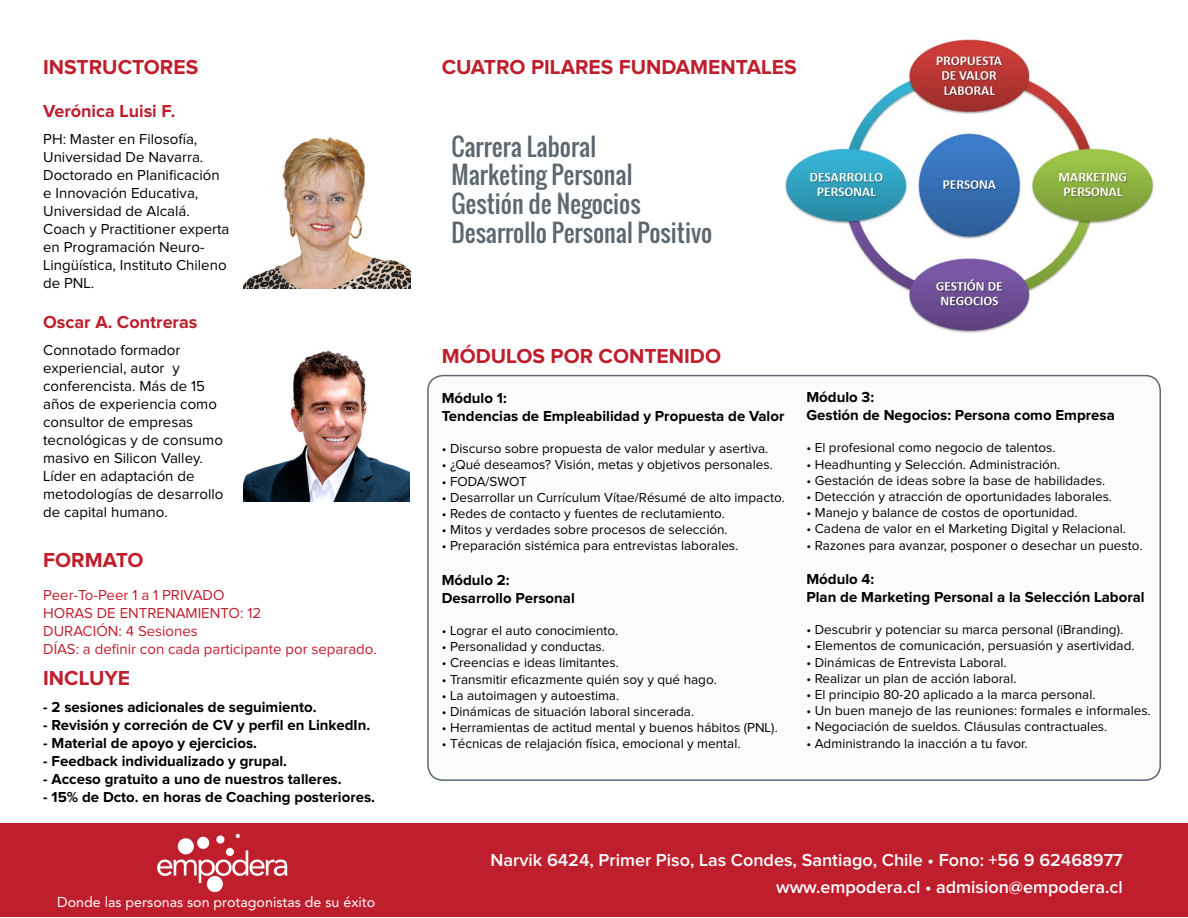
<style>
.page{position:relative;width:1188px;height:918px;background:#fff}
.page>*{position:absolute;margin:0;border:0;box-sizing:border-box;transform-origin:0 0}
.t1{font:24px/28.8px "Oswald";color:#5c6770}
.t2{font:700 21px "Proxima Nova";color:#bf1e2d}
.t3{font:600 18px/27px "Proxima Nova";color:#fff;text-align:right}
.t4{font:700 18px "Proxima Nova";color:#bf1e2d}
.t5{font:15px/18px "Proxima Nova";color:#000}
.t6{font:700 15px/18px "Proxima Nova";color:#000}
.t7{font:15px/18px "Proxima Nova";color:#bf1e2d}
.t8{font:14.25px "Avenir LT Std";color:#fff}
.t9{font:13.5px "Proxima Nova";color:#000}
</style>
<div class="page">
<img style="left:785px;top:39px;width:369px;height:294px">
<div style="left:428px;top:376px;width:732px;height:404px;background:#fbfbfb;border-radius:15px"></div>
<div style="left:427px;top:375px;width:734px;height:406px;border:2px solid #5d6770;border-radius:15px"></div>
<div style="left:1px;top:824px;width:1187px;height:93px;background:#bf1e2d"></div>
<img style="left:157px;top:833px;width:131px;height:60px">
<img style="left:243px;top:137px;width:167px;height:152px">
<img style="left:243px;top:350px;width:166px;height:151px">
<h2 class="t2" style="left:43px;top:57px;width:157px">INSTRUCTORES</h2>
<h3 class="t4" style="left:43px;top:103px;width:134px">Verónica Luisi F.</h3>
<p class="t5" style="left:43px;top:131px;width:188px">PH: Master en Filosofía,<br>Universidad De Navarra.<br>Doctorado en Planificación e Innovación Educativa,<br>Universidad de Alcalá.<br>Coach y Practitioner experta en Programación Neuro-<br>Lingüística, Instituto Chileno de PNL.</p>
<h3 class="t4" style="left:43px;top:313px;width:156px">Oscar A. Contreras</h3>
<p class="t5" style="left:43px;top:341px;width:182px">Connotado formador experiencial, autor y conferencista. Más de 15 años de experiencia como consultor de empresas tecnológicas y de consumo masivo en Silicon Valley.<br>Líder en adaptación de metodologías de desarrollo de capital humano.</p>
<h2 class="t2" style="left:43px;top:550px;width:102px">FORMATO</h2>
<p class="t7" style="left:43px;top:587px;width:335px">Peer-To-Peer 1 a 1 PRIVADO<br>HORAS DE ENTRENAMIENTO: 12<br>DURACIÓN: 4 Sesiones<br>DÍAS: a definir con cada participante por separado.</p>
<h2 class="t2" style="left:43px;top:669px;width:89px">INCLUYE</h2>
<p class="t6" style="left:43px;top:699px;width:275px">- 2 sesiones adicionales de seguimiento.</p>
<p class="t6" style="left:43px;top:717px;width:329px">- Revisión y correción de CV y perfil en LinkedIn.</p>
<p class="t6" style="left:43px;top:735px;width:215px">- Material de apoyo y ejercicios.</p>
<p class="t6" style="left:43px;top:753px;width:245px">- Feedback individualizado y grupal.</p>
<p class="t6" style="left:43px;top:771px;width:300px">- Acceso gratuito a uno de nuestros talleres.</p>
<p class="t6" style="left:43px;top:789px;width:333px">- 15% de Dcto. en horas de Coaching posteriores.</p>
<p class="t8" style="left:57px;top:894px;width:320px">Donde las personas son protagonistas de su éxito</p>
<h2 class="t2" style="left:442px;top:57px;width:357px">CUATRO PILARES FUNDAMENTALES</h2>
<h1 class="t1" style="left:451px;top:132px;width:262px">Carrera Laboral<br>Marketing Personal<br>Gestión de Negocios<br>Desarrollo Personal Positivo</h1>
<h2 class="t2" style="left:442px;top:347px;width:281px">MÓDULOS POR CONTENIDO</h2>
<p class="t6" style="left:442px;top:389px;width:344px">Módulo 1:<br>Tendencias de Empleabilidad y Propuesta de Valor</p>
<p class="t9" style="left:442px;top:443px;width:328px">• Discurso sobre propuesta de valor medular y asertiva.</p>
<p class="t9" style="left:442px;top:459px;width:333px">• ¿Qué deseamos? Visión, metas y objetivos personales.</p>
<p class="t9" style="left:442px;top:475px;width:87px">• FODA/SWOT</p>
<p class="t9" style="left:442px;top:491px;width:345px">• Desarrollar un Currículum Vítae/Résumé de alto impacto.</p>
<p class="t9" style="left:442px;top:507px;width:285px">• Redes de contacto y fuentes de reclutamiento.</p>
<p class="t9" style="left:442px;top:524px;width:287px">• Mitos y verdades sobre procesos de selección.</p>
<p class="t9" style="left:442px;top:540px;width:298px">• Preparación sistémica para entrevistas laborales.</p>
<p class="t6" style="left:442px;top:571px;width:135px">Módulo 2:<br>Desarrollo Personal</p>
<p class="t9" style="left:442px;top:624px;width:178px">• Lograr el auto conocimiento.</p>
<p class="t9" style="left:442px;top:641px;width:165px">• Personalidad y conductas.</p>
<p class="t9" style="left:442px;top:657px;width:179px">• Creencias e ideas limitantes.</p>
<p class="t9" style="left:442px;top:673px;width:277px">• Transmitir eficazmente quién soy y qué hago.</p>
<p class="t9" style="left:442px;top:689px;width:179px">• La autoimagen y autoestima.</p>
<p class="t9" style="left:442px;top:705px;width:254px">• Dinámicas de situación laboral sincerada.</p>
<p class="t9" style="left:442px;top:722px;width:338px">• Herramientas de actitud mental y buenos hábitos (PNL).</p>
<p class="t9" style="left:442px;top:738px;width:300px">• Técnicas de relajación física, emocional y mental.</p>
<p class="t6" style="left:806px;top:389px;width:310px">Módulo 3:<br>Gestión de Negocios: Persona como Empresa</p>
<p class="t9" style="left:806px;top:442px;width:251px">• El profesional como negocio de talentos.</p>
<p class="t9" style="left:806px;top:458px;width:255px">• Headhunting y Selección. Administración.</p>
<p class="t9" style="left:806px;top:474px;width:300px">• Gestación de ideas sobre la base de habilidades.</p>
<p class="t9" style="left:806px;top:490px;width:307px">• Detección y atracción de oportunidades laborales.</p>
<p class="t9" style="left:806px;top:507px;width:273px">• Manejo y balance de costos de oportunidad.</p>
<p class="t9" style="left:806px;top:523px;width:321px">• Cadena de valor en el Marketing Digital y Relacional.</p>
<p class="t9" style="left:806px;top:539px;width:338px">• Razones para avanzar, posponer o desechar un puesto.</p>
<p class="t6" style="left:806px;top:571px;width:340px">Módulo 4:<br>Plan de Marketing Personal a la Selección Laboral</p>
<p class="t9" style="left:806px;top:624px;width:318px">• Descubrir y potenciar su marca personal (iBranding).</p>
<p class="t9" style="left:806px;top:640px;width:330px">• Elementos de comunicación, persuasión y asertividad.</p>
<p class="t9" style="left:806px;top:656px;width:202px">• Dinámicas de Entrevista Laboral.</p>
<p class="t9" style="left:806px;top:672px;width:212px">• Realizar un plan de acción laboral.</p>
<p class="t9" style="left:806px;top:688px;width:291px">• El principio 80-20 aplicado a la marca personal.</p>
<p class="t9" style="left:806px;top:705px;width:346px">• Un buen manejo de las reuniones: formales e informales.</p>
<p class="t9" style="left:806px;top:721px;width:302px">• Negociación de sueldos. Cláusulas contractuales.</p>
<p class="t9" style="left:806px;top:737px;width:223px">• Administrando la inacción a tu favor.</p>
<h3 class="t3" style="left:491px;top:847px;width:634px">Narvik 6424, Primer Piso, Las Condes, Santiago, Chile • Fono: +56 9 62468977 www.empodera.cl • admision@empodera.cl</h3>
</div>
